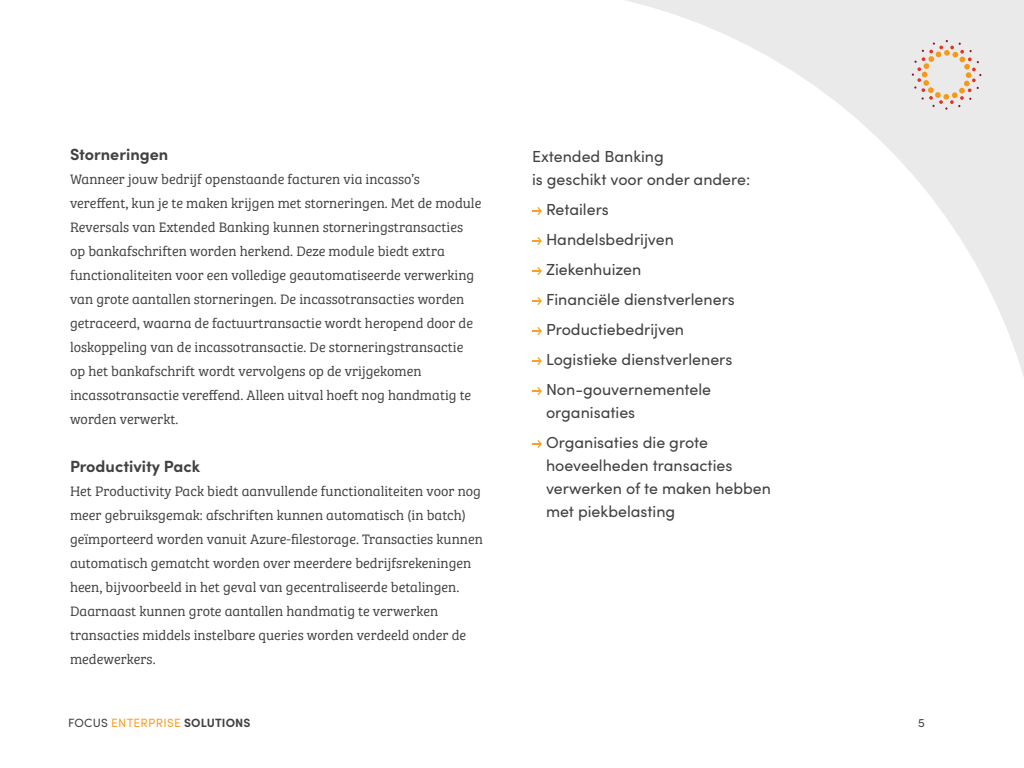
<style>
.page{position:relative;width:1024px;height:768px;background:#fff}
.page>*{position:absolute;margin:0;border:0;box-sizing:border-box;transform-origin:0 0}
.t1{font:700 16.2px "Sofia Pro";color:#414143}
.t2{font:16px/30px "Sofia Pro";color:#414143}
.t3{font:14.2px/24px "Bree Serif Lt";color:#414143}
.t4{font:12px "Sofia Pro";letter-spacing:.02em;color:#f9a028}
.t5{font:12px "Sofia Pro";color:#414143}
.s1{color:#414143}
.s2{font-weight:700;color:#414143}
</style>
<div class="page">
<svg style="left:625px;top:0;width:399px;height:377px"></svg>
<svg style="left:912px;top:40px;width:69px;height:70px;background:#e9dace"></svg>
<svg style="left:532px;top:207px;width:10px;height:8px"></svg>
<svg style="left:532px;top:237px;width:10px;height:8px"></svg>
<svg style="left:532px;top:267px;width:10px;height:8px"></svg>
<svg style="left:532px;top:297px;width:10px;height:8px"></svg>
<svg style="left:532px;top:327px;width:10px;height:8px"></svg>
<svg style="left:532px;top:357px;width:10px;height:8px"></svg>
<svg style="left:532px;top:387px;width:10px;height:8px"></svg>
<svg style="left:532px;top:440px;width:10px;height:8px"></svg>
<p class="t1" style="left:70px;top:142px;width:100px">Storneringen</p>
<p class="t3" style="left:70px;top:166px;width:413px">Wanneer jouw bedrijf openstaande facturen via incasso’s vereffent, kun je te maken krijgen met storneringen. Met de module Reversals van Extended Banking kunnen storneringstransacties op bankafschriften worden herkend. Deze module biedt extra functionaliteiten voor een volledige geautomatiseerde verwerking van grote aantallen storneringen. De incassotransacties worden getraceerd, waarna de factuurtransactie wordt heropend door de loskoppeling van de incassotransactie. De storneringstransactie op het bankafschrift wordt vervolgens op de vrijgekomen incassotransactie vereffend. Alleen uitval hoeft nog handmatig te worden verwerkt.</p>
<p class="t1" style="left:70px;top:454px;width:132px">Productivity Pack</p>
<p class="t3" style="left:70px;top:478px;width:414px">Het Productivity Pack biedt aanvullende functionaliteiten voor nog meer gebruiksgemak: afschriften kunnen automatisch (in batch) geïmporteerd worden vanuit Azure-filestorage. Transacties kunnen automatisch gematcht worden over meerdere bedrijfsrekeningen heen, bijvoorbeeld in het geval van gecentraliseerde betalingen.<br>Daarnaast kunnen grote aantallen handmatig te verwerken transacties middels instelbare queries worden verdeeld onder de medewerkers.</p>
<p class="t2" style="left:532px;top:144px;width:220px;line-height:23px">Extended Banking<br>is geschikt voor onder andere:</p>
<p class="t2" style="left:546px;top:194px;width:190px">Retailers<br>Handelsbedrijven<br>Ziekenhuizen<br>Financiële dienstverleners<br>Productiebedrijven<br>Logistieke dienstverleners<br>Non-gouvernementele</p>
<p class="t2" style="left:546px;top:397px;width:163px">organisaties<br>Organisaties die grote</p>
<p class="t2" style="left:546px;top:453px;width:227px;line-height:23px">hoeveelheden transacties verwerken of te maken hebben met piekbelasting</p>
<p class="t4" style="left:68px;top:714px;width:184px"><span class="s1">FOCUS</span> ENTERPRISE <span class="s2">SOLUTIONS</span></p>
<p class="t5" style="left:918px;top:714px;width:8px">5</p>
</div>
